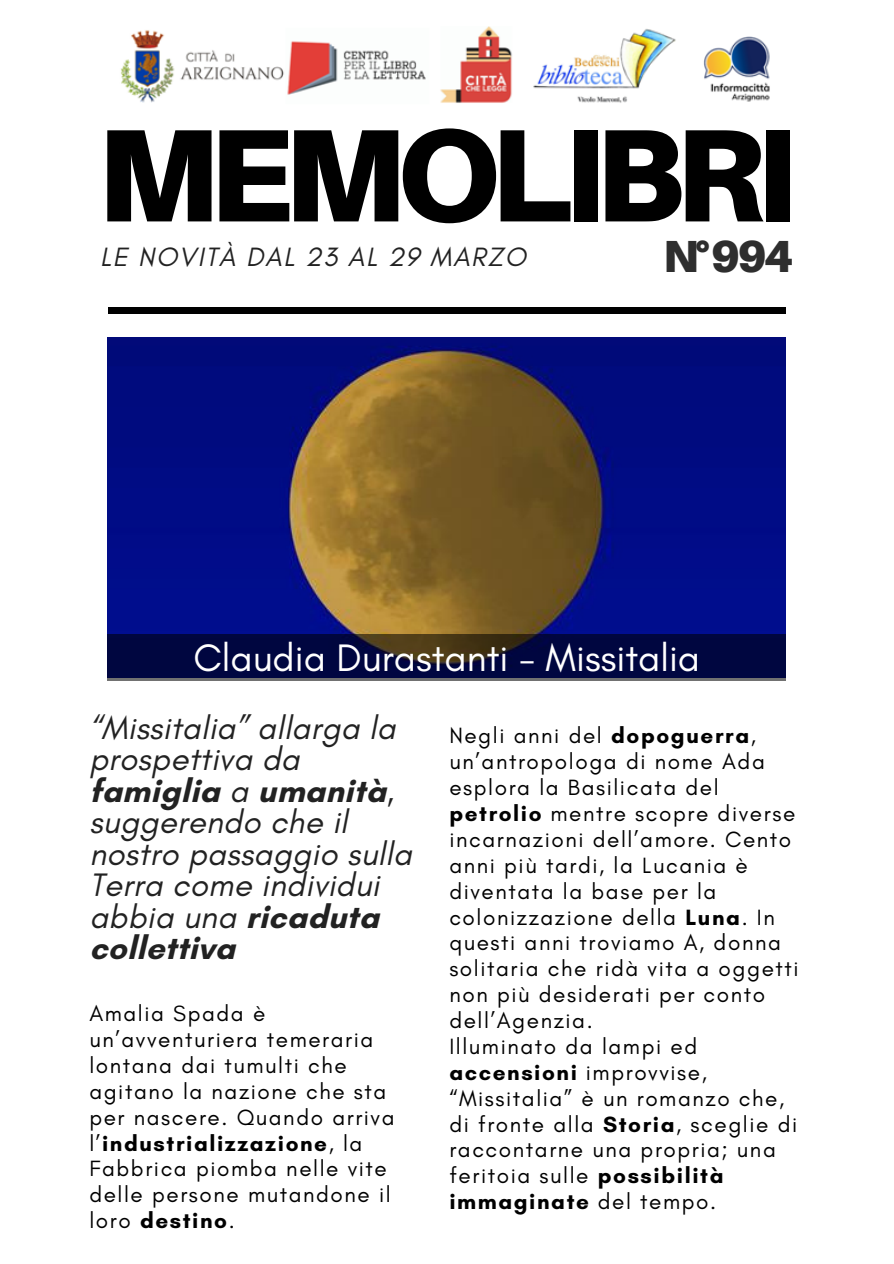
<style>
.page{position:relative;width:894px;height:1264px;background:#fff}
.page>*{position:absolute;margin:0;border:0;box-sizing:border-box;transform-origin:0 0}
.t1{font:900 132px "Aileron";letter-spacing:-.075em;color:#000}
.t2{font:900 45px "Aileron";color:#2e2e2e}
.t3{font:39px "Glacial Indifference";color:#fff}
.t4{font:italic 33px/31.5px "Glacial Indifference";letter-spacing:.01em;color:#222}
.t5{font:italic 27px "Glacial Indifference";letter-spacing:.06em;color:#222}
.t6{font:22.5px/25.8px "Glacial Indifference";letter-spacing:.07em;color:#000}
.s1{font-weight:700;font-style:normal}
.s2{font-weight:700}
</style>
<div class="page">
<img style="left:108px;top:337px;width:677px;height:297px">
<div style="left:108px;top:307px;width:677px;height:6px;background:#000"></div>
<img style="left:121px;top:26px;width:649px;height:77px">
<svg style="left:108px;top:634px;width:677px;height:46px;fill:#000640"></svg>
<p class="t1" style="left:97px;top:93px;width:701px">MEMOLIBRI</p>
<p class="t5" style="left:100px;top:240px;width:427px">LE NOVITÀ DAL 23 AL 29 MARZO</p>
<p class="t2" style="left:662px;top:228px;width:132px">N°994</p>
<h4 class="t3" style="left:193px;top:633px;width:508px">Claudia Durastanti - Missitalia</h4>
<h1 class="t4" style="left:89px;top:711px;width:324px">“Missitalia” allarga la prospettiva da <span class="s1">famiglia</span> a <span class="s1">umanità</span>, suggerendo che il nostro passaggio sulla<br>Terra come individui abbia una <span class="s1">ricaduta collettiva</span></h1>
<h2 class="t6" style="left:89px;top:1000px;width:306px">Amalia Spada è un’avventuriera temeraria lontana dai tumulti che agitano la nazione che sta per nascere. Quando arriva l’<span class="s2">industrializzazione</span>, la<br>Fabbrica piomba nelle vite delle persone mutandone il loro <span class="s2">destino</span>.</h2>
<h5 class="t6" style="left:449px;top:722px;width:351px">Negli anni del <span class="s2">dopoguerra</span>, un’antropologa di nome Ada esplora la Basilicata del <span class="s2">petrolio</span> mentre scopre diverse incarnazioni dell’amore. Cento anni più tardi, la Lucania è diventata la base per la colonizzazione della <span class="s2">Luna</span>. In questi anni troviamo A, donna solitaria che ridà vita a oggetti non più desiderati per conto dell’Agenzia.</h5>
<h3 class="t6" style="left:449px;top:1033px;width:349px">Illuminato da lampi ed <span class="s2">accensioni</span> improvvise, “Missitalia” è un romanzo che, di fronte alla <span class="s2">Storia</span>, sceglie di raccontarne una propria; una feritoia sulle <span class="s2">possibilità immaginate</span> del tempo.</h3>
</div>
